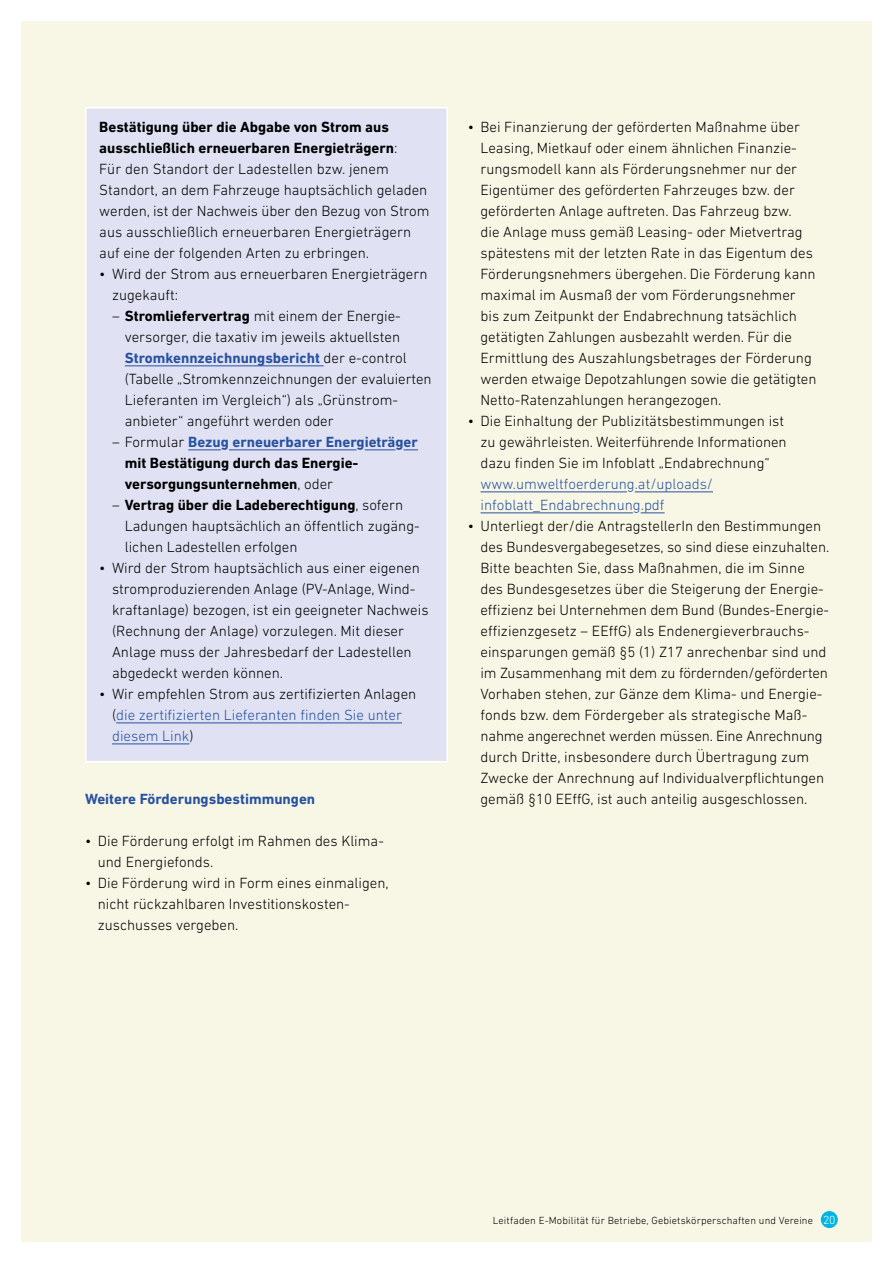
<style>
.page{position:relative;width:893px;height:1263px;background:#fff}
.page>*{position:absolute;margin:0;border:0;box-sizing:border-box;transform-origin:0 0}
.t1{font:300 15px/21px "DIN Next LT Pro";color:#000}
.t2{font:700 15px/21px "DIN Next LT Pro";color:#000}
.t3{font:300 15px/21px "DIN Next LT Pro";color:#2852a0}
.t4{font:700 15px "DIN Next LT Pro";color:#2852a0}
.t5{font:300 10.5px "DIN Next LT Pro";letter-spacing:.015em;color:#000}
.s1{font-weight:700}
.s2{font-weight:700;color:#2852a0}
.s3{font-weight:300}
.s4{color:#2852a0}
.s5{color:#000}
.s6{font-size:12px;color:#fff}
</style>
<div class="page">
<div style="left:21px;top:21px;width:851px;height:1221px;background:#f8f7e6"></div>
<div style="left:86px;top:108px;width:361px;height:654px;background:#e0e2f3"></div>
<hr style="left:480px;top:491px;width:147px;height:1px;background:#2852a0">
<hr style="left:635px;top:491px;width:78px;height:1px;background:#2852a0">
<hr style="left:480px;top:512px;width:153px;height:1px;background:#2852a0">
<svg style="left:641px;top:512px;width:24px;height:1px"></svg>
<hr style="left:125px;top:365px;width:199px;height:1px;background:#2852a0">
<hr style="left:188px;top:449px;width:33px;height:1px;background:#2852a0">
<hr style="left:229px;top:449px;width:128px;height:1px;background:#2852a0">
<hr style="left:365px;top:449px;width:30px;height:1px;background:#2852a0">
<svg style="left:404px;top:449px;width:14px;height:1px"></svg>
<hr style="left:116px;top:722px;width:184px;height:1px;background:#2852a0">
<hr style="left:300px;top:722px;width:102px;height:1px;background:#2852a0">
<hr style="left:112px;top:743px;width:77px;height:1px;background:#2852a0">
<div style="left:85px;top:107px;width:363px;height:655px;border:2px solid #fff"></div>
<div style="left:821px;top:1211px;width:17px;height:17px;background:#00b5e2;border-radius:50%"></div>
<p class="t1" style="left:99px;top:116px;width:332px"><span class="s1">Bestätigung über die Abgabe von Strom aus ausschließlich erneuerbaren Energieträgern</span>:<br>Für den Standort der Ladestellen bzw. jenem Standort, an dem Fahrzeuge hauptsächlich geladen werden, ist der Nachweis über den Bezug von Strom aus ausschließlich erneuerbaren Energieträgern auf eine der folgenden Arten zu erbringen.</p>
<p class="t1" style="left:112px;top:263px;width:317px;text-indent:-13px">• Wird der Strom aus erneuerbaren Energieträgern zugekauft:</p>
<p class="t1" style="left:125px;top:305px;width:308px;text-indent:-13px">– <span class="s1">Stromliefervertrag</span> mit einem der Energie&shy;versorger, die taxativ im jeweils aktuellsten <span class="s2">Stromkennzeichnungsbericht</span> der e-control (Tabelle „Stromkennzeichnungen der evaluierten Lieferanten im Vergleich“) als „Grünstrom&shy;anbieter“ angeführt werden oder</p>
<p class="t2" style="left:125px;top:431px;width:295px;text-indent:-13px"><span class="s3">– Formular</span> <span class="s4">Bezug erneuerbarer Energieträger </span>mit Bestätigung durch das Energie&shy;versorgungsunternehmen<span class="s3">, oder</span></p>
<p class="t1" style="left:125px;top:494px;width:296px;text-indent:-13px">– <span class="s1">Vertrag über die Ladeberechtigung</span>, sofern<br>Ladungen hauptsächlich an öfentlich zugäng&shy;lichen Ladestellen erfolgen</p>
<p class="t1" style="left:112px;top:557px;width:318px;text-indent:-13px">• Wird der Strom hauptsächlich aus einer eigenen stromproduzierenden Anlage (PV-Anlage, Wind&shy;kraftanlage) bezogen, ist ein geeigneter Nachweis (Rechnung der Anlage) vorzulegen. Mit dieser Anlage muss der Jahresbedarf der Ladestellen abgedeckt werden können.</p>
<p class="t3" style="left:112px;top:683px;width:306px;text-indent:-13px"><span class="s5">• Wir empfehlen Strom aus zertifzierten Anlagen (</span>die zertifzierten Lieferanten fnden Sie unter diesem Link<span class="s5">)</span></p>
<p class="t4" style="left:85px;top:790px;width:232px">Weitere Förderungsbestimmungen</p>
<p class="t1" style="left:98px;top:830px;width:288px;text-indent:-13px">• Die Förderung erfolgt im Rahmen des Klima&shy;und Energiefonds.</p>
<p class="t1" style="left:98px;top:872px;width:292px;text-indent:-13px">• Die Förderung wird in Form eines einmaligen, nicht rückzahlbaren Investitionskosten&shy;zuschusses vergeben.</p>
<p class="t1" style="left:480px;top:116px;width:338px;text-indent:-13px">• Bei Finanzierung der geförderten Maßnahme über Leasing, Mietkauf oder einem ähnlichen Finanzie&shy;rungsmodell kann als Förderungsnehmer nur der Eigentümer des geförderten Fahrzeuges bzw. der geförderten Anlage auftreten. Das Fahrzeug bzw.<br>die Anlage muss gemäß Leasing- oder Mietvertrag spätestens mit der letzten Rate in das Eigentum des Förderungsnehmers übergehen. Die Förderung kann maximal im Ausmaß der vom Förderungsnehmer bis zum Zeitpunkt der Endabrechnung tatsächlich getätigten Zahlungen ausbezahlt werden. Für die Ermittlung des Auszahlungsbetrages der Förderung werden etwaige Depotzahlungen sowie die getätigten Netto-Ratenzahlungen herangezogen.</p>
<p class="t1" style="left:480px;top:410px;width:308px;text-indent:-13px">• Die Einhaltung der Publizitätsbestimmungen ist zu gewährleisten. Weiterführende Informationen dazu fnden Sie im Infoblatt „Endabrechnung“ <span class="s4">www.umweltfoerderung.at/uploads/ infoblatt_Endabrechnung.pdf</span></p>
<p class="t1" style="left:480px;top:515px;width:350px;text-indent:-13px">• Unterliegt der/die AntragstellerIn den Bestimmungen des Bundesvergabegesetzes, so sind diese einzuhalten.<br>Bitte beachten Sie, dass Maßnahmen, die im Sinne des Bundesgesetzes über die Steigerung der Energie&shy;efzienz bei Unternehmen dem Bund (Bundes-Energie&shy;efzienzgesetz – EEfG) als Endenergieverbrauchs&shy;einsparungen gemäß §5 (1) Z17 anrechenbar sind und im Zusammenhang mit dem zu fördernden/geförderten Vorhaben stehen, zur Gänze dem Klima- und Energie&shy;fonds bzw. dem Fördergeber als strategische Maß&shy;nahme angerechnet werden müssen. Eine Anrechnung durch Dritte, insbesondere durch Übertragung zum Zwecke der Anrechnung auf Individualverpfichtungen gemäß §10 EEfG, ist auch anteilig ausgeschlossen.</p>
<p class="t5" style="left:493px;top:1214px;width:344px">Leitfaden E-Mobilität für Betriebe, Gebietskörperschaften und Vereine <span class="s6">20</span></p>
</div>
